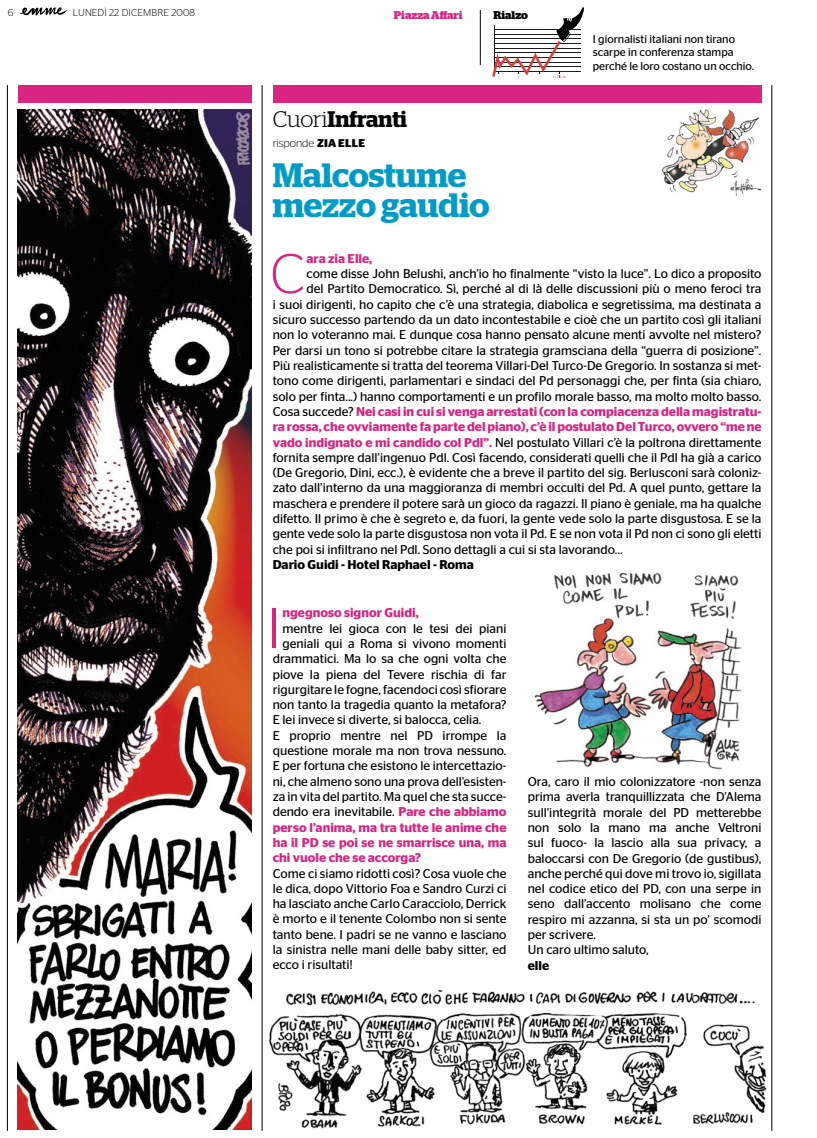
<style>
.page{position:relative;width:817px;height:1138px;background:#fff}
.page>*{position:absolute;margin:0;border:0;box-sizing:border-box;transform-origin:0 0}
.t1{font:300 56.5px "Stag Sans";color:#d92481}
.t2{font:600 33.75px/30px "Stag";color:#009cc7}
.t3{font:600 22.5px "Stag";color:#000}
.t4{font:12.75px/15.2px "Stag Sans";color:#000;text-align:justify}
.t5{font:600 12.75px "Stag Sans";color:#d92481}
.t6{font:600 12.75px "Stag Sans";color:#000}
.t7{font:11.25px/13.5px "Stag Sans";color:#000}
.t8{font:300 11.25px "Stag Sans";color:#000}
.t9{font:700 11.25px "Stag";color:#d92481}
.t10{font:700 11.25px "Stag";color:#000}
.t11{font:300 10px "Stag Sans";letter-spacing:.02em;color:#000}
.s1{font-weight:300}
.s2{font-weight:700}
.s3{font-weight:400;color:#000}
.s4{font-weight:600;color:#d92481}
</style>
<div class="page">
<hr style="left:7px;top:85px;width:1px;height:1045px;background:#000">
<div style="left:18px;top:85px;width:233px;height:18px;background:#d92481"></div>
<div style="left:272px;top:85px;width:489px;height:18px;background:#d92481"></div>
<hr style="left:771px;top:85px;width:1px;height:1045px;background:#000">
<hr style="left:262px;top:85px;width:1px;height:1045px;background:#000">
<svg style="left:20px;top:7px;width:47px;height:9px"></svg>
<img style="left:662px;top:109px;width:100px;height:87px">
<img style="left:18px;top:109px;width:233px;height:1020px">
<img style="left:269px;top:990px;width:498px;height:138px">
<img style="left:534px;top:572px;width:208px;height:198px">
<hr style="left:480px;top:10px;width:1px;height:55px;background:#000">
<svg style="left:492px;top:7px;width:92px;height:71px"></svg>
<p class="t11" style="left:8px;top:7px;width:7px">6</p>
<p class="t11" style="left:73px;top:7px;width:124px">LU NEDÌ 22 DICEMBRE 2008</p>
<p class="t9" style="left:393px;top:8px;width:70px">Piazza Affari</p>
<p class="t10" style="left:493px;top:9px;width:36px">Rialzo</p>
<p class="t7" style="left:592px;top:32px;width:163px">I giornalisti italiani non tirano scarpe in conferenza stampa perché le loro costano un occhio.</p>
<h3 class="t3" style="left:272px;top:106px;width:136px"><span class="s1">Cuori</span>Infranti</h3>
<p class="t8" style="left:272px;top:137px;width:94px">RISPONDE <span class="s2">ZIA ELLE</span></p>
<h2 class="t2" style="left:272px;top:160px;width:218px">Malcostume mezzo gaudio</h2>
<h1 class="t1" style="left:270px;top:243px;width:32px">C</h1>
<p class="t5" style="left:306px;top:251px;width:67px">ara zia Elle,</p>
<p class="t4" style="left:306px;top:266px;width:456px">come disse John Belushi, anch’io ho finalmente “visto la luce”. Lo dico a proposito</p>
<p class="t4" style="left:306px;top:281px;width:456px">del Partito Democratico. Sì, perché al di là delle discussioni più o meno feroci tra</p>
<p class="t4" style="left:272px;top:296px;width:490px">i suoi dirigenti, ho capito che c’è una strategia, diabolica e segretissima, ma destinata a</p>
<p class="t4" style="left:272px;top:312px;width:490px">sicuro successo partendo da un dato incontestabile e cioè che un partito così gli italiani</p>
<p class="t4" style="left:272px;top:327px;width:490px">non lo voteranno mai. E dunque cosa hanno pensato alcune menti avvolte nel mistero?</p>
<p class="t4" style="left:272px;top:342px;width:490px">Per darsi un tono si potrebbe citare la strategia gramsciana della “guerra di posizione”.</p>
<p class="t4" style="left:272px;top:358px;width:490px">Più realisticamente si tratta del teorema Villari-Del Turco-De Gregorio. In sostanza si met-</p>
<p class="t4" style="left:272px;top:373px;width:490px">tono come dirigenti, parlamentari e sindaci del Pd personaggi che, per finta (sia chiaro,</p>
<p class="t4" style="left:272px;top:388px;width:490px">solo per finta...) hanno comportamenti e un profilo morale basso, ma molto molto basso.</p>
<p class="t5" style="left:272px;top:404px;width:490px"><span class="s3">Cosa succede?</span> Nei casi in cui si venga arrestati (con la compiacenza della magistratu-</p>
<p class="t5" style="left:272px;top:419px;width:490px">ra rossa, che ovviamente fa parte del piano), c’è il postulato Del Turco, ovvero “me ne</p>
<p class="t4" style="left:272px;top:434px;width:490px"><span class="s4">vado indignato e mi candido col Pdl”.</span> Nel postulato Villari c’è la poltrona direttamente</p>
<p class="t4" style="left:272px;top:449px;width:490px">fornita sempre dall’ingenuo Pdl. Così facendo, considerati quelli che il Pdl ha già a carico</p>
<p class="t4" style="left:272px;top:465px;width:490px">(De Gregorio, Dini, ecc.), è evidente che a breve il partito del sig. Berlusconi sarà coloniz-</p>
<p class="t4" style="left:272px;top:480px;width:490px">zato dall’interno da una maggioranza di membri occulti del Pd. A quel punto, gettare la</p>
<p class="t4" style="left:272px;top:495px;width:490px">maschera e prendere il potere sarà un gioco da ragazzi. Il piano è geniale, ma ha qualche</p>
<p class="t4" style="left:272px;top:511px;width:490px">difetto. Il primo è che è segreto e, da fuori, la gente vede solo la parte disgustosa. E se la</p>
<p class="t4" style="left:272px;top:526px;width:490px">gente vede solo la parte disgustosa non vota il Pd. E se non vota il Pd non ci sono gli eletti</p>
<p class="t4" style="left:272px;top:541px;width:351px">che poi si infiltrano nel Pdl. Sono dettagli a cui si sta lavorando…</p>
<p class="t6" style="left:272px;top:557px;width:202px">Dario Guidi - Hotel Raphael - Roma</p>
<h1 class="t1" style="left:268px;top:597px;width:14px">I</h1>
<p class="t5" style="left:282px;top:605px;width:138px">ngegnoso signor Guidi,</p>
<p class="t4" style="left:282px;top:620px;width:225px">mentre lei gioca con le tesi dei piani</p>
<p class="t4" style="left:282px;top:635px;width:225px">geniali qui a Roma si vivono momenti</p>
<p class="t4" style="left:272px;top:651px;width:235px">drammatici. Ma lo sa che ogni volta che</p>
<p class="t4" style="left:272px;top:666px;width:235px">piove la piena del Tevere rischia di far</p>
<p class="t4" style="left:272px;top:681px;width:235px">rigurgitare le fogne, facendoci così sfiorare</p>
<p class="t4" style="left:272px;top:697px;width:235px">non tanto la tragedia quanto la metafora?</p>
<p class="t4" style="left:272px;top:712px;width:210px">E lei invece si diverte, si balocca, celia.</p>
<p class="t4" style="left:272px;top:727px;width:235px">E proprio mentre nel PD irrompe la</p>
<p class="t4" style="left:272px;top:743px;width:235px">questione morale ma non trova nessuno.</p>
<p class="t4" style="left:272px;top:758px;width:235px">E per fortuna che esistono le intercettazio-</p>
<p class="t4" style="left:272px;top:773px;width:235px">ni, che almeno sono una prova dell’esisten-</p>
<p class="t4" style="left:272px;top:788px;width:235px">za in vita del partito. Ma quel che sta succe-</p>
<p class="t4" style="left:272px;top:804px;width:235px">dendo era inevitabile. <span class="s4">Pare che abbiamo</span></p>
<p class="t5" style="left:272px;top:819px;width:235px">perso l’anima, ma tra tutte le anime che</p>
<p class="t5" style="left:272px;top:835px;width:235px">ha il PD se poi se ne smarrisce una, ma</p>
<p class="t5" style="left:272px;top:850px;width:150px">chi vuole che se accorga?</p>
<p class="t4" style="left:272px;top:865px;width:235px">Come ci siamo ridotti così? Cosa vuole che le dica, dopo Vittorio Foa e Sandro Curzi ci ha lasciato anche Carlo Caracciolo, Derrick è morto e il tenente Colombo non si sente tanto bene. I padri se ne vanno e lasciano la sinistra nelle mani delle baby sitter, ed ecco i risultati!</p>
<p class="t4" style="left:527px;top:773px;width:235px;text-align:left">Ora, caro il mio colonizzatore -non senza prima averla tranquillizzata che D’Alema sull’integrità morale del PD metterebbe non solo la mano ma anche Veltroni sul fuoco- la lascio alla sua privacy, a baloccarsi con De Gregorio (de gustibus), anche perché qui dove mi trovo io, sigillata nel codice etico del PD, con una serpe in seno dall’accento molisano che come respiro mi azzanna, si sta un po’ scomodi per scrivere.<br>Un caro ultimo saluto,</p>
<p class="t6" style="left:527px;top:957px;width:23px">elle</p>
</div>
